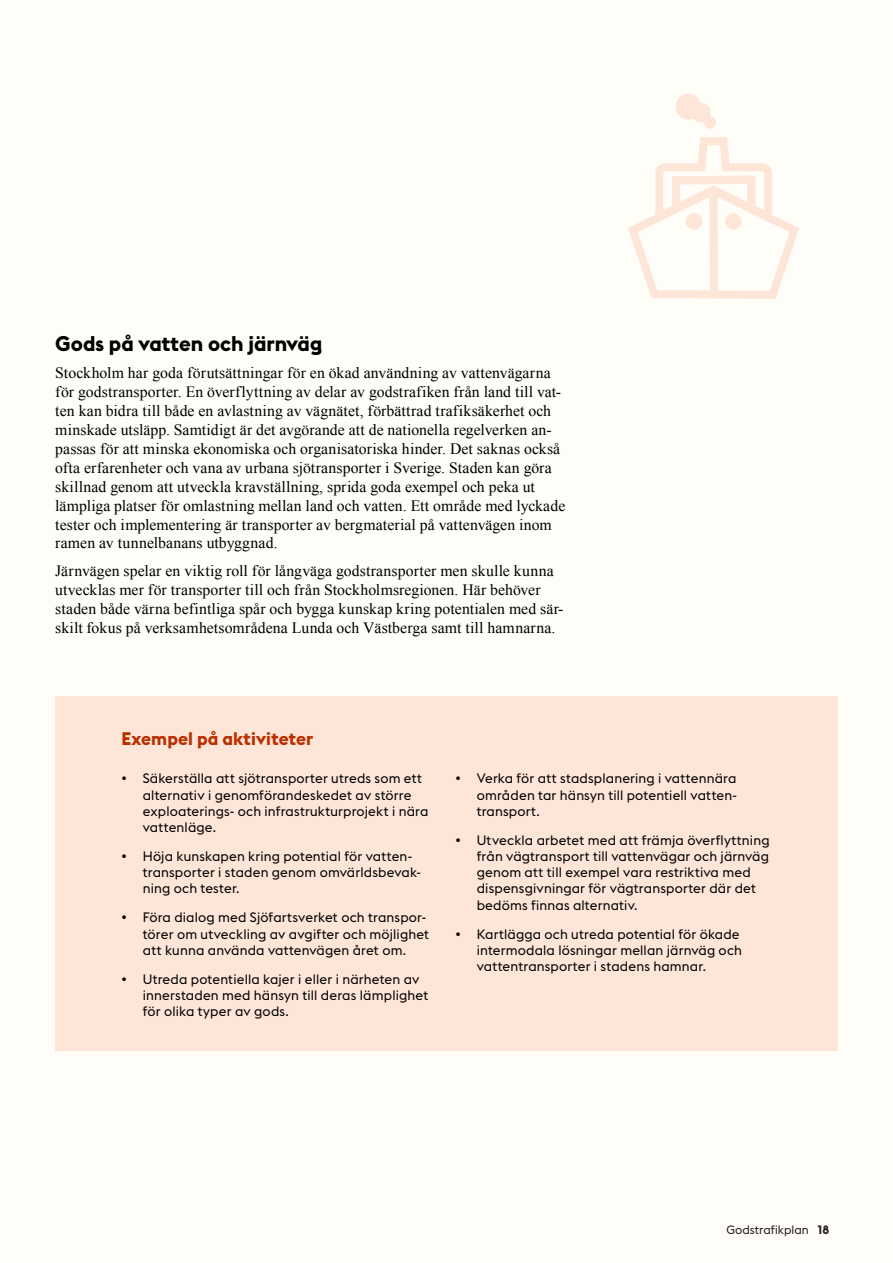
<style>
.page{position:relative;width:893px;height:1263px;background:#fffdf8}
.page>*{position:absolute;margin:0;border:0;box-sizing:border-box;transform-origin:0 0}
.t1{font:700 21px "Stockholm Type";color:#000}
.List_rubrik{font:700 18px "Stockholm Type";letter-spacing:.005em;color:#b92f00}
.P-_kopia{font:15.75px/18.9px "Times New Roman";letter-spacing:.005em;color:#000}
.Punktlista{font:13.5px/16.2px "Stockholm Type";letter-spacing:.01em;color:#000}
.t2{font:12px "Stockholm Type";color:#231f20}
.s1{font-weight:700}
</style>
<div class="page">
<div style="left:55px;top:696px;width:783px;height:355px;background:#fde6d8"></div>
<svg style="left:676px;top:94px;width:40px;height:35px"></svg>
<svg style="left:628px;top:137px;width:171px;height:162px"></svg>
<div style="left:725px;top:213px;width:16px;height:17px;background:#fde6d8;border-radius:50%"></div>
<div style="left:686px;top:213px;width:16px;height:17px;background:#fde6d8;border-radius:50%"></div>
<h2 class="t1" style="left:55px;top:329px;width:269px">Gods på vatten och järnväg</h2>
<p class="P-_kopia" style="left:55px;top:363px;width:512px">Stockholm har goda förutsättningar för en ökad användning av vattenvägarna för godstransporter. En överflyttning av delar av godstrafiken från land till vat&shy;ten kan bidra till både en avlastning av vägnätet, förbättrad trafiksäkerhet och minskade utsläpp. Samtidigt är det avgörande att de nationella regelverken an&shy;passas för att minska ekonomiska och organisatoriska hinder. Det saknas också ofta erfarenheter och vana av urbana sjötransporter i Sverige. Staden kan göra skillnad genom att utveckla kravställning, sprida goda exempel och peka ut lämpliga platser för omlastning mellan land och vatten. Ett område med lyckade tester och implementering är transporter av bergmaterial på vattenvägen inom ramen av tunnelbanans utbyggnad.</p>
<p class="P-_kopia" style="left:55px;top:561px;width:510px">Järnvägen spelar en viktig roll för långväga godstransporter men skulle kunna utvecklas mer för transporter till och från Stockholmsregionen. Här behöver staden både värna befintliga spår och bygga kunskap kring potentialen med sär&shy;skilt fokus på verksamhetsområdena Lunda och Västberga samt till hamnarna.</p>
<p class="List_rubrik" style="left:122px;top:726px;width:193px">Exempel på aktiviteter</p>
<p class="Punktlista" style="left:143px;top:770px;width:287px;text-indent:-21px"><span class="s1">•</span> Säkerställa att sjötransporter utreds som ett alternativ i genomförandeskedet av större exploaterings- och infrastrukturprojekt i nära vattenläge.</p>
<p class="Punktlista" style="left:143px;top:847px;width:280px;text-indent:-21px"><span class="s1">•</span> Höja kunskapen kring potential för vatten&shy;transporter i staden genom omvärldsbevak&shy;ning och tester.</p>
<p class="Punktlista" style="left:143px;top:909px;width:288px;text-indent:-21px"><span class="s1">•</span> Föra dialog med Sjöfartsverket och transpor&shy;törer om utveckling av avgifter och möjlighet att kunna använda vattenvägen året om.</p>
<p class="Punktlista" style="left:143px;top:970px;width:287px;text-indent:-21px"><span class="s1">•</span> Utreda potentiella kajer i eller i närheten av innerstaden med hänsyn till deras lämplighet för olika typer av gods.</p>
<p class="Punktlista" style="left:477px;top:770px;width:262px;text-align:justify;text-indent:-21px"><span class="s1">•</span> Verka för att stadsplanering i vattennära områden tar hänsyn till potentiell vatten&shy;transport.</p>
<p class="Punktlista" style="left:477px;top:831px;width:294px;text-indent:-21px"><span class="s1">•</span> Utveckla arbetet med att främja överflyttning från vägtransport till vattenvägar och järnväg genom att till exempel vara restriktiva med dispensgivningar för vägtransporter där det bedöms finnas alternativ.</p>
<p class="Punktlista" style="left:477px;top:925px;width:267px;text-indent:-21px"><span class="s1">•</span> Kartlägga och utreda potential för ökade intermodala lösningar mellan järnväg och vattentransporter i stadens hamnar.</p>
<p class="t2" style="left:726px;top:1221px;width:104px">Godstrafikplan <span class="s1">18</span></p>
</div>
